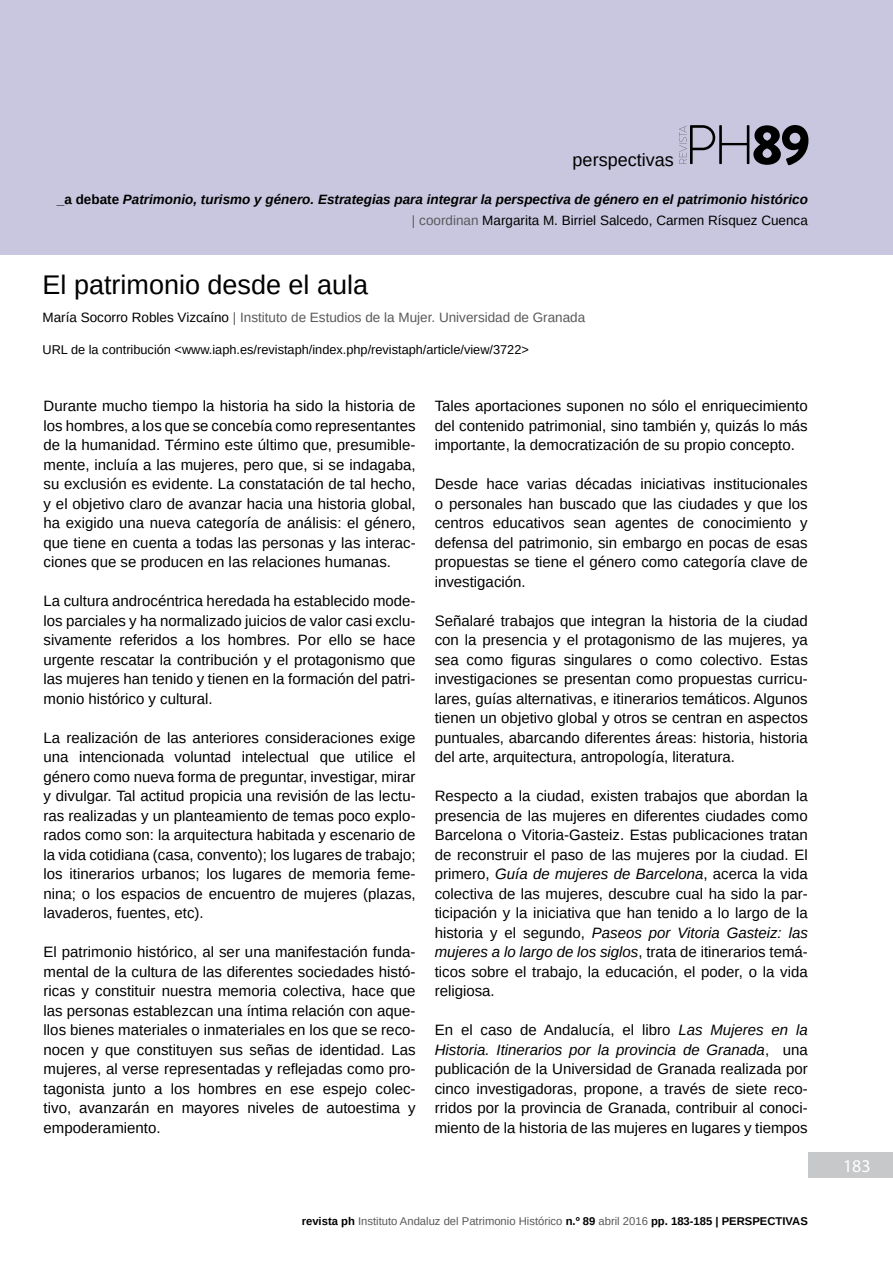
<style>
.page{position:relative;width:893px;height:1263px;background:#fff}
.page>*{position:absolute;margin:0;border:0;box-sizing:border-box;transform-origin:0 0}
.t1{font:27px "Arimo";color:#000}
.t2{font:18px "Arimo";color:#000}
.t3{font:18px "Myriad Pro";color:#fff}
.t4{font:15px/19.5px "Arimo";color:#000;text-align:justify}
.t5{font:italic 700 13.5px/21px "Arimo";color:#000;text-align:right}
.t6{font:13.5px "Arimo";color:#58595b}
.t7{font:12.75px "Arimo";color:#000}
.t8{font:11.25px "Arimo";color:#58595b}
.s1{font-style:normal}
.s2{font-weight:400;font-style:normal;color:#58595b}
.s3{font-weight:400;font-style:normal}
.s4{color:#000}
.s5{font-style:italic}
.s6{font-weight:700;color:#000}
</style>
<div class="page">
<div style="left:0;top:0;width:893px;height:255px;background:#c8c7df"></div>
<div style="left:808px;top:1152px;width:85px;height:26px;background:#c7c8ca"></div>
<svg style="left:679px;top:125px;width:129px;height:40px"></svg>
<p class="t2" style="left:573px;top:148px;width:103px">perspectivas</p>
<p class="t5" style="left:57px;top:189px;width:752px"><span class="s1">_a debate</span> Patrimonio, turismo y género. Estrategias para integrar la perspectiva de género en el patrimonio histórico <span class="s2">| coordinan</span> <span class="s3">Margarita M. Birriel Salcedo, Carmen Rísquez Cuenca</span></p>
<h1 class="t1" style="left:43px;top:268px;width:327px">El patrimonio desde el aula</h1>
<p class="t6" style="left:43px;top:309px;width:544px"><span class="s4">María Socorro Robles Vizcaíno</span> | Instituto de Estudios de la Mujer. Universidad de Granada</p>
<p class="t7" style="left:43px;top:342px;width:488px">URL de la contribución &lt;www.iaph.es/revistaph/index.php/revistaph/article/view/3722&gt;</p>
<p class="t4" style="left:44px;top:396px;width:374px">Durante mucho tiempo la historia ha sido la historia de los hombres, a los que se concebía como representantes de la humanidad. Término este último que, presumible&shy;mente, incluía a las mujeres, pero que, si se indagaba, su exclusión es evidente. La constatación de tal hecho, y el objetivo claro de avanzar hacia una historia global, ha exigido una nueva categoría de análisis: el género, que tiene en cuenta a todas las personas y las interac&shy;ciones que se producen en las relaciones humanas.</p>
<p class="t4" style="left:44px;top:591px;width:374px">La cultura androcéntrica heredada ha establecido mode&shy;los parciales y ha normalizado juicios de valor casi exclu&shy;sivamente referidos a los hombres. Por ello se hace urgente rescatar la contribución y el protagonismo que las mujeres han tenido y tienen en la formación del patri&shy;monio histórico y cultural.</p>
<p class="t4" style="left:44px;top:728px;width:374px">La realización de las anteriores consideraciones exige una intencionada voluntad intelectual que utilice el género como nueva forma de preguntar, investigar, mirar y divulgar. Tal actitud propicia una revisión de las lectu&shy;ras realizadas y un planteamiento de temas poco explo&shy;rados como son: la arquitectura habitada y escenario de la vida cotidiana (casa, convento); los lugares de trabajo; los itinerarios urbanos; los lugares de memoria feme&shy;nina; o los espacios de encuentro de mujeres (plazas, lavaderos, fuentes, etc).</p>
<p class="t4" style="left:44px;top:942px;width:374px">El patrimonio histórico, al ser una manifestación funda&shy;mental de la cultura de las diferentes sociedades histó&shy;ricas y constituir nuestra memoria colectiva, hace que las personas establezcan una íntima relación con aque&shy;llos bienes materiales o inmateriales en los que se reco&shy;nocen y que constituyen sus señas de identidad. Las mujeres, al verse representadas y reflejadas como pro&shy;tagonista junto a los hombres en ese espejo colec&shy;tivo, avanzarán en mayores niveles de autoestima y empoderamiento.</p>
<p class="t4" style="left:435px;top:396px;width:374px">Tales aportaciones suponen no sólo el enriquecimiento del contenido patrimonial, sino también y, quizás lo más importante, la democratización de su propio concepto.</p>
<p class="t4" style="left:435px;top:474px;width:374px">Desde hace varias décadas iniciativas institucionales o personales han buscado que las ciudades y que los centros educativos sean agentes de conocimiento y defensa del patrimonio, sin embargo en pocas de esas propuestas se tiene el género como categoría clave de investigación.</p>
<p class="t4" style="left:435px;top:611px;width:375px">Señalaré trabajos que integran la historia de la ciudad con la presencia y el protagonismo de las mujeres, ya sea como figuras singulares o como colectivo. Estas investigaciones se presentan como propuestas curricu&shy;lares, guías alternativas, e itinerarios temáticos. Algunos tienen un objetivo global y otros se centran en aspectos puntuales, abarcando diferentes áreas: historia, historia del arte, arquitectura, antropología, literatura.</p>
<p class="t4" style="left:435px;top:786px;width:375px">Respecto a la ciudad, existen trabajos que abordan la presencia de las mujeres en diferentes ciudades como Barcelona o Vitoria-Gasteiz. Estas publicaciones tratan de reconstruir el paso de las mujeres por la ciudad. El primero, <span class="s5">Guía de mujeres de Barcelona</span>, acerca la vida colectiva de las mujeres, descubre cual ha sido la par&shy;ticipación y la iniciativa que han tenido a lo largo de la historia y el segundo, <span class="s5">Paseos por Vitoria Gasteiz: las mujeres a lo largo de los siglos</span>, trata de itinerarios temá&shy;ticos sobre el trabajo, la educación, el poder, o la vida religiosa.</p>
<p class="t4" style="left:435px;top:1020px;width:375px">En el caso de Andalucía, el libro <span class="s5">Las Mujeres en la Historia. Itinerarios por la provincia de Granada</span>, una publicación de la Universidad de Granada realizada por cinco investigadoras, propone, a través de siete reco&shy;rridos por la provincia de Granada, contribuir al conoci&shy;miento de la historia de las mujeres en lugares y tiempos</p>
<p class="t8" style="left:302px;top:1213px;width:508px"><span class="s6">revista ph</span> Instituto Andaluz del Patrimonio Histórico <span class="s6">n.º 89</span> abril 2016 <span class="s6">pp. 183-185 | PERSPECTIVAS</span></p>
<p class="t3" style="left:843px;top:1155px;width:29px">183</p>
</div>
